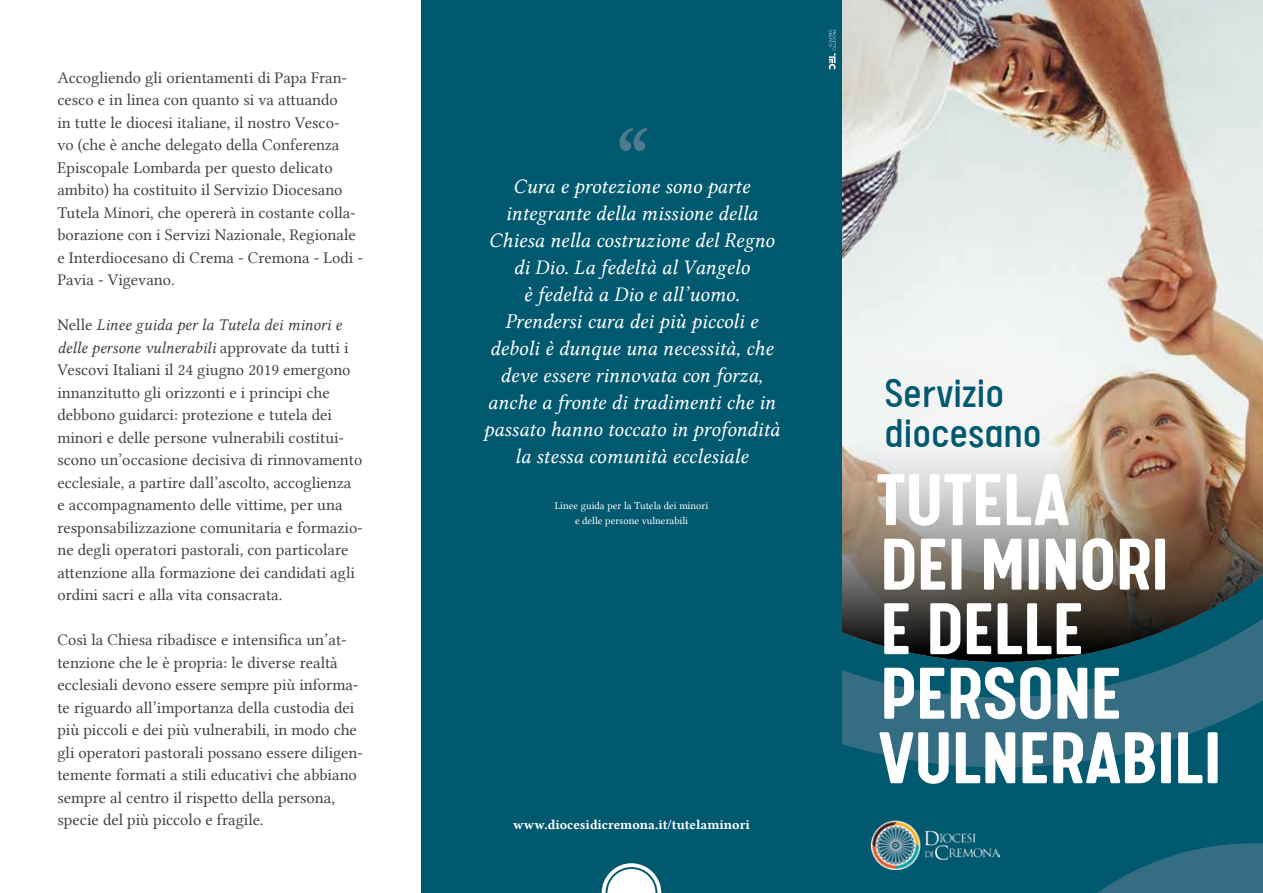
<style>
.page{position:relative;width:1263px;height:893px;background:#fff}
.page>*{position:absolute;margin:0;border:0;box-sizing:border-box;transform-origin:0 0}
.t1{font:700 82.5px/64.5px "Calps";color:#fff}
.t2{font:45px/39px "Calps";color:#00596f}
.t3{font:21px/27px "Lin Libertine I";color:#fff;text-align:center}
.t4{font:16.5px/22.5px "Lin Libertine";color:#414042}
.t5{font:16.5px/22.5px "Lin Libertine I";color:#414042}
.t6{font:13.5px "Lin Libertine B";color:#fff}
.t7{font:10.5px/15px "Lin Libertine";color:#fff;text-align:center}
.s1{font-family:"Lin Libertine"}
</style>
<div class="page">
<div style="left:842px;top:0;width:421px;height:893px;background:#00596f"></div>
<img style="left:842px;top:0;width:421px;height:767px">
<img style="left:842px;top:433px;width:421px;height:229px">
<div style="left:421px;top:0;width:421px;height:893px;background:#00596f"></div>
<svg style="left:999px;top:843px;width:264px;height:50px"></svg>
<svg style="left:619px;top:128px;width:28px;height:23px"></svg>
<img style="left:871px;top:820px;width:128px;height:49px">
<svg style="left:829px;top:30px;width:7px;height:40px"></svg>
<svg style="left:602px;top:863px;width:59px;height:30px"></svg>
<p class="t4" style="left:57px;top:66px;width:307px">Accogliendo gli orientamenti di Papa Fran&shy;cesco e in linea con quanto si va attuando<br>in tutte le diocesi italiane, il nostro Vesco-<br>vo (che è anche delegato della Conferenza Episcopale Lombarda per questo delicato ambito) ha costituito il Servizio Diocesano Tutela Minori, che opererà in costante colla&shy;borazione con i Servizi Nazionale, Regionale e Interdiocesano di Crema - Cremona - Lodi - Pavia - Vigevano.</p>
<p class="t5" style="left:57px;top:314px;width:293px"><span class="s1">Nelle</span> Linee guida per la Tutela dei minori e delle persone vulnerabili <span class="s1">approvate da tutti i</span></p>
<p class="t4" style="left:57px;top:359px;width:307px">Vescovi Italiani il 24 giugno 2019 emergono innanzitutto gli orizzonti e i principi che debbono guidarci: protezione e tutela dei minori e delle persone vulnerabili costitui&shy;scono un’occasione decisiva di rinnovamento ecclesiale, a partire dall’ascolto, accoglienza<br>e accompagnamento delle vittime, per una responsabilizzazione comunitaria e formazio&shy;ne degli operatori pastorali, con particolare attenzione alla formazione dei candidati agli ordini sacri e alla vita consacrata.</p>
<p class="t4" style="left:57px;top:629px;width:307px">Così la Chiesa ribadisce e intensifica un’at&shy;tenzione che le è propria: le diverse realtà ecclesiali devono essere sempre più informa&shy;te riguardo all’importanza della custodia dei più piccoli e dei più vulnerabili, in modo che gli operatori pastorali possano essere diligen&shy;temente formati a stili educativi che abbiano sempre al centro il rispetto della persona, specie del più piccolo e fragile.</p>
<p class="t3" style="left:483px;top:174px;width:298px">Cura e protezione sono parte integrante della missione della<br>Chiesa nella costruzione del Regno di Dio. La fedeltà al Vangelo<br>è fedeltà a Dio e all’uomo.<br>Prendersi cura dei più piccoli e deboli è dunque una necessità, che deve essere rinnovata con forza, anche a fronte di tradimenti che in passato hanno toccato in profondità la stessa comunità ecclesiale</p>
<p class="t7" style="left:555px;top:498px;width:155px">Linee guida per la Tutela dei minori e delle persone vulnerabili</p>
<p class="t6" style="left:513px;top:815px;width:238px">www.diocesidicremona.it/tutelaminori</p>
<h2 class="t2" style="left:884px;top:372px;width:159px">Servizio diocesano</h2>
<h1 class="t1" style="left:876px;top:464px;width:346px">TUTELA<br>DEI MINORI<br>E DELLE<br>PERSONE<br>VULNERABILI</h1>
</div>
